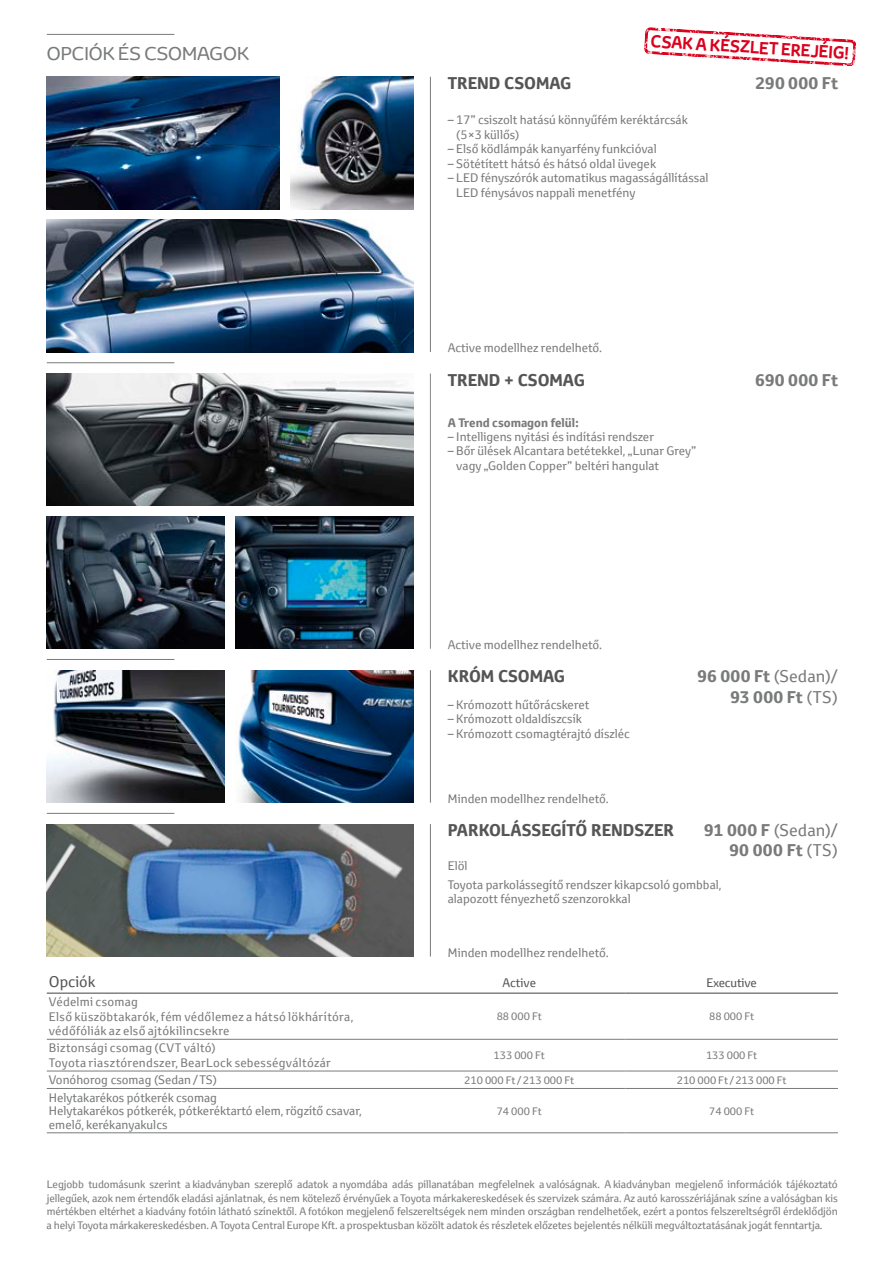
<style>
.page{position:relative;width:889px;height:1263px;background:#fff}
.page>*{position:absolute;margin:0;border:0;box-sizing:border-box;transform-origin:0 0}
.t1{font:18px "Toyota Display";color:#797b7a}
.t2{font:700 16.95px "Toyota Display";color:#da021d;scale:.9 1}
.t3{font:700 16.5px/21px "Toyota Text";letter-spacing:.02em;color:#797b7a;text-align:right}
.t4{font:700 16.5px "Toyota Text";color:#555}
.t5{font:15px "Toyota Text";color:#555}
.t6{font:12px/14.4px "Toyota Text";color:#797b7a}
.t7{font:12px/14.4px "Toyota Text";letter-spacing:.02em;color:#797b7a}
.t8{font:700 12px "Toyota Text";color:#797b7a}
.t9{font:12px "Toyota Text";letter-spacing:-.01em;color:#555}
.t10{font:10.5px/13.5px "Toyota Text";letter-spacing:-.01em;color:#797b7a;text-align:justify}
.s1{font-weight:400}
</style>
<div class="page">
<img style="left:290px;top:77px;width:123px;height:132px">
<img style="left:47px;top:77px;width:233px;height:132px">
<img style="left:47px;top:220px;width:366px;height:132px">
<hr style="left:47px;top:362px;width:127px;height:1px;background:#797b7a">
<img style="left:47px;top:373px;width:366px;height:133px">
<img style="left:47px;top:516px;width:178px;height:133px">
<img style="left:235px;top:516px;width:178px;height:133px">
<hr style="left:47px;top:659px;width:127px;height:1px;background:#797b7a">
<img style="left:47px;top:670px;width:178px;height:133px">
<img style="left:235px;top:670px;width:178px;height:133px">
<hr style="left:47px;top:813px;width:127px;height:1px;background:#797b7a">
<img style="left:47px;top:824px;width:366px;height:132px">
<hr style="left:47px;top:992px;width:366px;height:2px;background:#555">
<hr style="left:413px;top:992px;width:212px;height:2px;background:#555">
<hr style="left:625px;top:992px;width:213px;height:2px;background:#555">
<hr style="left:47px;top:1039px;width:366px;height:1px;background:#797b7a">
<hr style="left:413px;top:1039px;width:212px;height:1px;background:#797b7a">
<hr style="left:625px;top:1039px;width:213px;height:1px;background:#797b7a">
<hr style="left:47px;top:1071px;width:366px;height:1px;background:#797b7a">
<hr style="left:413px;top:1071px;width:212px;height:1px;background:#797b7a">
<hr style="left:625px;top:1071px;width:213px;height:1px;background:#797b7a">
<hr style="left:47px;top:1088px;width:366px;height:1px;background:#797b7a">
<hr style="left:413px;top:1088px;width:212px;height:1px;background:#797b7a">
<hr style="left:625px;top:1088px;width:213px;height:1px;background:#797b7a">
<hr style="left:47px;top:1132px;width:366px;height:1px;background:#797b7a">
<hr style="left:413px;top:1132px;width:212px;height:1px;background:#797b7a">
<hr style="left:625px;top:1132px;width:213px;height:1px;background:#797b7a">
<hr style="left:47px;top:34px;width:127px;height:1px;background:#797b7a">
<hr style="left:430px;top:77px;width:1px;height:275px;background:#797b7a">
<hr style="left:430px;top:373px;width:1px;height:276px;background:#898989">
<hr style="left:430px;top:670px;width:1px;height:133px;background:#797b7a">
<hr style="left:430px;top:824px;width:1px;height:132px;background:#797b7a">
<svg style="left:644px;top:27px;width:212px;height:38px"></svg>
<h1 class="t1" style="left:47px;top:41px;width:204px">OPCIÓK ÉS CSOMAGOK</h1>
<h2 class="t2" style="left:652px;top:28px;width:222px;rotate:4deg">CSAK A KÉSZLET EREJÉIG!</h2>
<h3 class="t4" style="left:448px;top:72px;width:125px">TREND CSOMAG</h3>
<h3 class="t3" style="left:755px;top:73px;width:84px">290 000 Ft</h3>
<p class="t6" style="left:456px;top:113px;width:233px;text-indent:-9px">– 17” csiszolt hatású könnyűfém keréktárcsák (5×3 küllős)</p>
<p class="t6" style="left:448px;top:142px;width:210px">– Első ködlámpák kanyarfény funkcióval</p>
<p class="t6" style="left:448px;top:156px;width:210px">– Sötétített hátsó és hátsó oldal üvegek</p>
<p class="t6" style="left:456px;top:170px;width:254px;text-indent:-9px">– LED fényszórók automatikus magasságállítással<br>LED fénysávos nappali menetfény</p>
<p class="t6" style="left:448px;top:340px;width:156px">Active modellhez rendelhető.</p>
<h3 class="t4" style="left:448px;top:369px;width:139px">TREND + CSOMAG</h3>
<h3 class="t3" style="left:755px;top:369px;width:84px">690 000 Ft</h3>
<p class="t8" style="left:448px;top:414px;width:132px">A Trend csomagon felül:</p>
<p class="t6" style="left:448px;top:429px;width:208px">– Intelligens nyitási és indítási rendszer</p>
<p class="t6" style="left:456px;top:444px;width:242px;text-indent:-9px">– Bőr ülések Alcantara betétekkel, „Lunar Grey” vagy „Golden Copper” beltéri hangulat</p>
<p class="t6" style="left:448px;top:637px;width:156px">Active modellhez rendelhető.</p>
<h3 class="t4" style="left:448px;top:665px;width:119px">KRÓM CSOMAG</h3>
<h3 class="t3" style="left:697px;top:666px;width:142px">96 000 Ft <span class="s1">(Sedan)/<br></span>93 000 Ft <span class="s1">(TS)</span></h3>
<p class="t6" style="left:448px;top:697px;width:143px">– Krómozott hűtőrácskeret</p>
<p class="t6" style="left:448px;top:711px;width:136px">– Krómozott oldaldíszcsík</p>
<p class="t6" style="left:448px;top:726px;width:184px">– Krómozott csomagtérajtó díszléc</p>
<p class="t6" style="left:448px;top:791px;width:162px">Minden modellhez rendelhető.</p>
<h3 class="t4" style="left:448px;top:819px;width:228px">PARKOLÁSSEGÍTŐ RENDSZER</h3>
<h3 class="t3" style="left:703px;top:820px;width:136px;line-height:19.8px">91 000 F <span class="s1">(Sedan)/<br></span>90 000 Ft <span class="s1">(TS)</span></h3>
<p class="t6" style="left:448px;top:857px;width:275px;line-height:18.6px">Elöl<br>Toyota parkolássegítő rendszer kikapcsoló gombbal,</p>
<p class="t6" style="left:448px;top:892px;width:184px">alapozott fényezhető szenzorokkal</p>
<p class="t6" style="left:448px;top:945px;width:162px">Minden modellhez rendelhető.</p>
<p class="t5" style="left:49px;top:971px;width:48px">Opciók</p>
<p class="t9" style="left:502px;top:974px;width:35px">Active</p>
<p class="t9" style="left:706px;top:974px;width:52px">Executive</p>
<p class="t7" style="left:49px;top:994px;width:306px">Védelmi csomag<br>Első küszöbtakarók, fém védőlemez a hátsó lökhárítóra, védőfóliák az első ajtókilincsekre</p>
<p class="t10" style="left:497px;top:1009px;width:47px">88 000 Ft</p>
<p class="t10" style="left:709px;top:1009px;width:47px">88 000 Ft</p>
<p class="t7" style="left:49px;top:1041px;width:283px">Biztonsági csomag (CVT váltó)<br>Toyota riasztórendszer, BearLock sebességváltózár</p>
<p class="t10" style="left:493px;top:1048px;width:53px">133 000 Ft</p>
<p class="t10" style="left:706px;top:1048px;width:53px">133 000 Ft</p>
<p class="t6" style="left:49px;top:1072px;width:169px">Vonóhorog csomag (Sedan/TS)</p>
<p class="t10" style="left:464px;top:1073px;width:111px">210 000 Ft /213 000 Ft</p>
<p class="t10" style="left:677px;top:1073px;width:111px">210 000 Ft /213 000 Ft</p>
<p class="t6" style="left:49px;top:1090px;width:314px;line-height:13.5px">Helytakarékos pótkerék csomag<br>Helytakarékos pótkerék, pótkeréktartó elem, rögzítő csavar, emelő, kerékanyakulcs</p>
<p class="t10" style="left:497px;top:1104px;width:47px">74 000 Ft</p>
<p class="t10" style="left:709px;top:1104px;width:47px">74 000 Ft</p>
<p class="t10" style="left:47px;top:1178px;width:792px">Legjobb tudomásunk szerint a kiadványban szereplő adatok a nyomdába adás pillanatában megfelelnek a valóságnak. A kiadványban megjelenő információk tájékoztató jellegűek, azok nem értendők eladási ajánlatnak, és nem kötelező érvényűek a Toyota márkakereskedések és szervizek számára. Az autó karosszériájának színe a valóságban kis mértékben eltérhet a kiadvány fotóin látható színektől. A fotókon megjelenő felszereltségek nem minden országban rendelhetőek, ezért a pontos felszereltségről érdeklődjön a helyi Toyota márkakereskedésben. A Toyota Central Europe Kft. a prospektusban közölt adatok és részletek előzetes bejelentés nélküli megváltoztatásának jogát fenntartja.</p>
</div>
